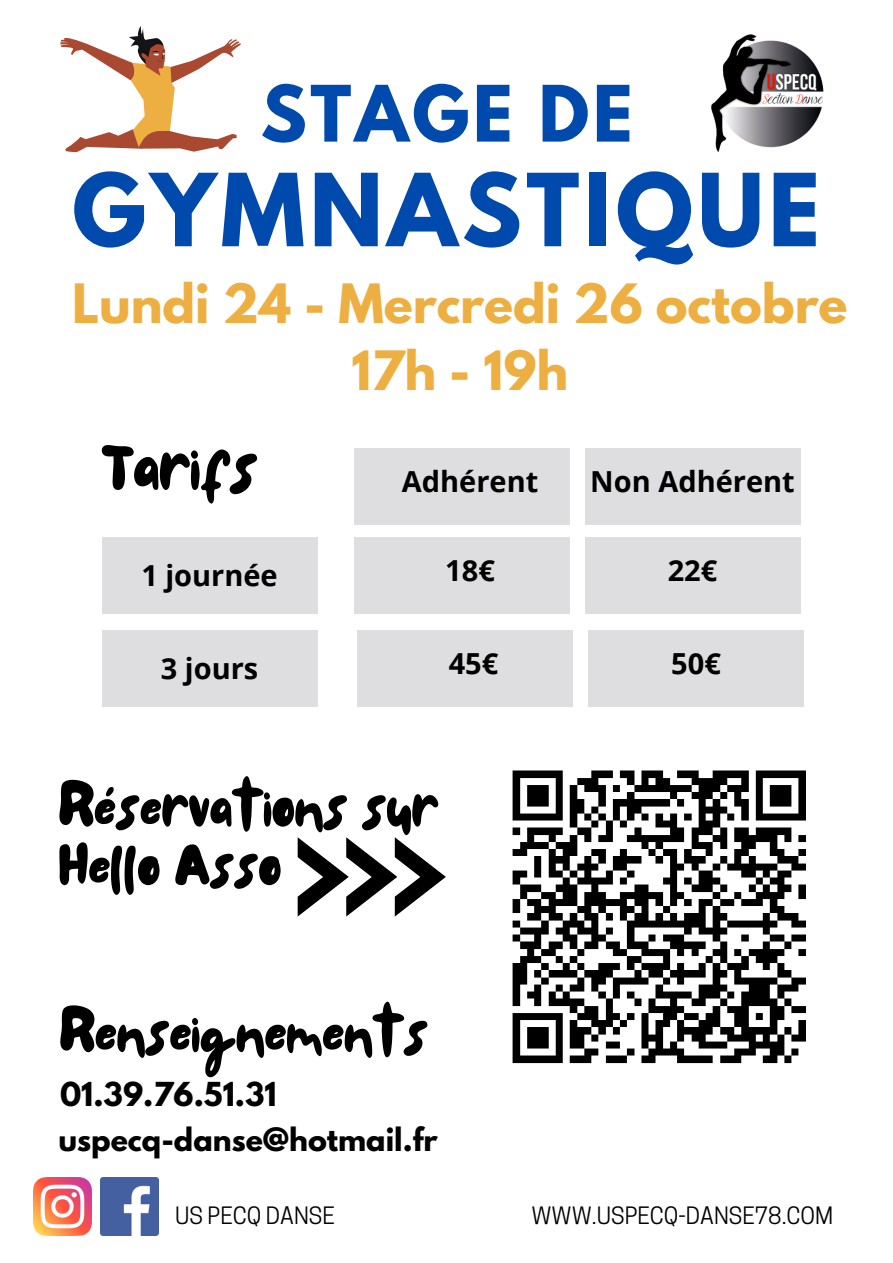
<style>
.page{position:relative;width:893px;height:1263px;background:#fff}
.page>*{position:absolute;margin:0;border:0;box-sizing:border-box;transform-origin:0 0}
.t1{font:700 89.1px "League Spartan";letter-spacing:.05em;color:#004aad}
.t2{font:70.12px "NF Lepetitcochon Regular";letter-spacing:-.01em;color:#000}
.t3{font:700 68.85px "League Spartan";letter-spacing:.05em;color:#004aad}
.t4{font:60.75px/58.5px "NF Lepetitcochon Regular";letter-spacing:-.01em;color:#000}
.t5{font:700 48px/66.9px "League Spartan";color:#edaf42;text-align:center}
.t6{font:700 29.25px "League Spartan";color:#000}
.t7{font:700 28.95px "Open Sans";color:#000}
.t8{font:700 28.5px "League Spartan";color:#000}
.t9{font:22.5px "Cooper Hewitt";color:#000}
</style>
<div class="page">
<img style="left:711px;top:34px;width:113px;height:118px">
<img style="left:100px;top:1178px;width:58px;height:58px">
<img style="left:34px;top:1178px;width:58px;height:58px">
<svg style="left:60px;top:26px;width:181px;height:126px"></svg>
<div style="left:354px;top:448px;width:215px;height:77px;background:#dedddf"></div>
<div style="left:585px;top:448px;width:215px;height:77px;background:#dedddf"></div>
<div style="left:354px;top:537px;width:215px;height:77px;background:#dedddf"></div>
<div style="left:585px;top:537px;width:215px;height:77px;background:#dedddf"></div>
<div style="left:357px;top:630px;width:216px;height:77px;background:#dedddf"></div>
<div style="left:588px;top:630px;width:216px;height:77px;background:#dedddf"></div>
<div style="left:102px;top:537px;width:215px;height:77px;background:#dedddf"></div>
<div style="left:102px;top:630px;width:215px;height:77px;background:#dedddf"></div>
<img style="left:512px;top:770px;width:294px;height:294px">
<svg style="left:298px;top:837px;width:148px;height:79px"></svg>
<h3 class="t3" style="left:260px;top:80px;width:374px">STAGE DE</h3>
<h1 class="t1" style="left:72px;top:166px;width:749px">GYMNASTIQUE</h1>
<h3 class="t5" style="left:72px;top:277px;width:777px">Lundi 24 - Mercredi 26 octobre<br>17h - 19h</h3>
<h2 class="t2" style="left:101px;top:418px;width:159px">Tarifs</h2>
<p class="t7" style="left:141px;top:555px;width:138px">1 journée</p>
<p class="t7" style="left:161px;top:648px;width:99px">3 jours</p>
<p class="t7" style="left:402px;top:461px;width:138px">Adhérent</p>
<p class="t7" style="left:590px;top:461px;width:206px">Non Adhérent</p>
<p class="t7" style="left:445px;top:550px;width:51px">18€</p>
<p class="t7" style="left:668px;top:550px;width:51px">22€</p>
<p class="t7" style="left:449px;top:643px;width:51px">45€</p>
<p class="t7" style="left:671px;top:643px;width:51px">50€</p>
<h3 class="t4" style="left:59px;top:781px;width:382px">Réservations sur<br>Hello Asso</h3>
<h3 class="t4" style="left:59px;top:1006px;width:370px">Renseignements</h3>
<p class="t6" style="left:60px;top:1079px;width:218px">01.39.76.51.31</p>
<p class="t8" style="left:59px;top:1125px;width:380px">uspecq-danse@hotmail.fr</p>
<p class="t9" style="left:175px;top:1207px;width:161px">US PECQ DANSE</p>
<p class="t9" style="left:531px;top:1207px;width:303px">WWW.USPECQ-DANSE78.COM</p>
</div>
